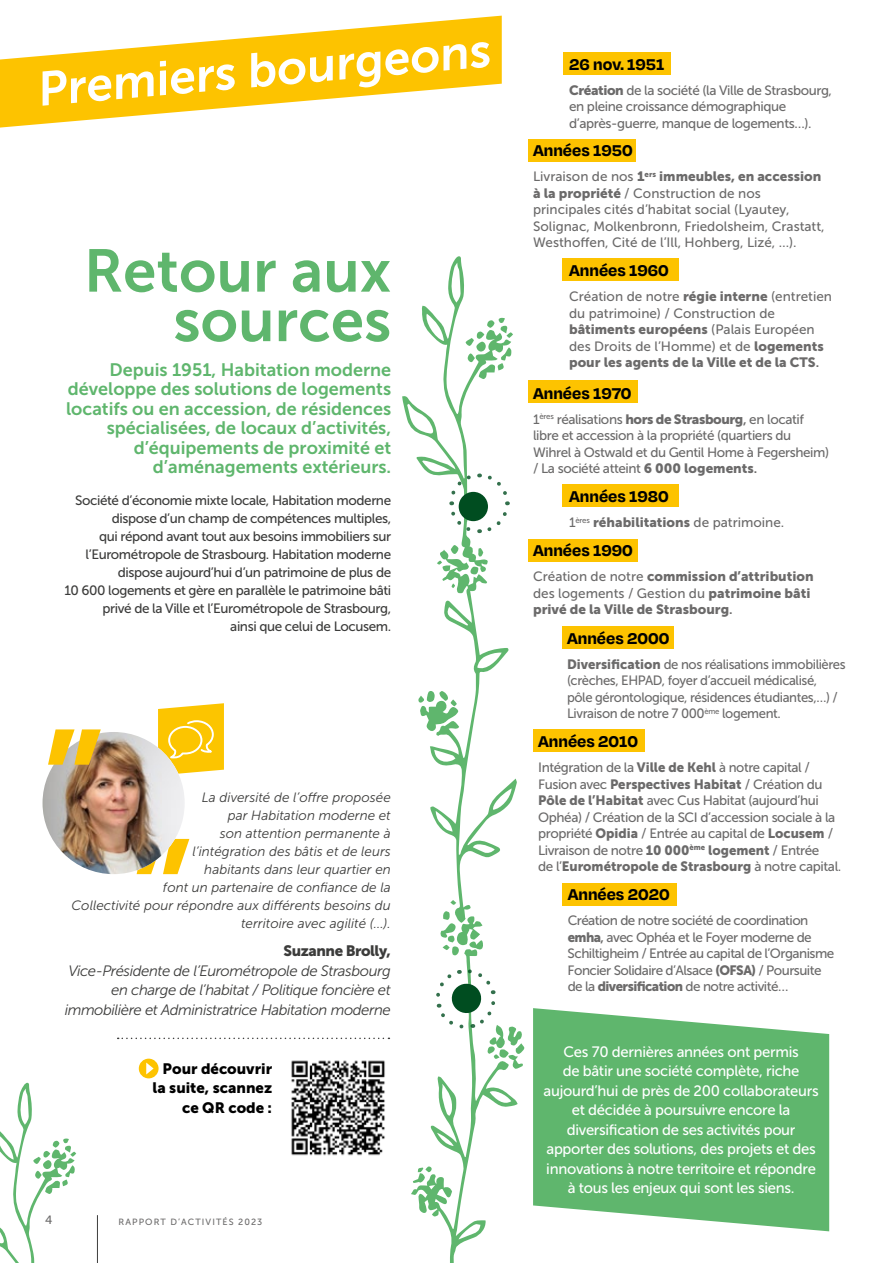
<style>
.page{position:relative;width:893px;height:1263px;background:#fff}
.page>*{position:absolute;margin:0;border:0;box-sizing:border-box;transform-origin:0 0}
.t1{font:60px/49.5px "Museo Sans 700";color:#5fb66d;text-align:right}
.t2{font:48px "Museo Sans 700";color:#fff}
.t3{font:18px/19.5px "Museo Sans 700";color:#5fb66d;text-align:right}
.t4{font:700 18px "Degular";color:#000}
.t5{font:15px/19.5px "Museo Sans 500";letter-spacing:-.02em;color:#fff;text-align:center}
.t6{font:italic 15px/19.5px "Museo Sans 300";letter-spacing:-.03em;color:#3c3c3b;text-align:right}
.t7{font:15px/19.5px "Museo Sans 900";color:#000;text-align:right}
.t8{font:15px "Museo Sans 900";letter-spacing:-.03em;color:#3c3c3b}
.t9{font:13.5px/16.5px "Museo Sans 500";letter-spacing:-.03em;color:#6b6a6a}
.t10{font:13.5px/18px "Museo Sans 500";letter-spacing:-.03em;color:#3c3c3b;text-align:right}
.t11{font:13.5px/16.5px "Museo Sans 500";color:#6b6a6a}
.t12{font:13.5px "Museo Sans 900";color:#6b6a6a}
.t13{font:italic 13.5px/18px "Museo Sans 300";color:#3c3c3b;text-align:right}
.t14{font:12px "Museo Sans 500";color:#6b6a6a}
.t15{font:9px "Museo Sans 500";letter-spacing:.12em;color:#6b6a6a}
.s1{font-family:"Museo Sans 900"}
.s2{font-family:"Museo Sans 500"}
.s3{font-family:"Museo Sans 700"}
</style>
<div class="page">
<hr style="left:97px;top:1215px;width:1px;height:48px;background:#3c3c3b">
<div style="left:563px;top:259px;width:116px;height:22px;background:#fdc300"></div>
<div style="left:528px;top:140px;width:108px;height:22px;background:#fdc300"></div>
<div style="left:563px;top:52px;width:107px;height:22px;background:#fdc300"></div>
<svg style="left:0;top:16px;width:502px;height:112px;fill:#fdc300"></svg>
<svg style="left:533px;top:1008px;width:296px;height:223px;background:#71be7e"></svg>
<div style="left:528px;top:380px;width:110px;height:23px;background:#fdc300"></div>
<div style="left:563px;top:485px;width:116px;height:22px;background:#fdc300"></div>
<div style="left:528px;top:539px;width:110px;height:22px;background:#fdc300"></div>
<svg style="left:158px;top:703px;width:66px;height:71px;background:#fccd25"></svg>
<svg style="left:137px;top:839px;width:52px;height:35px"></svg>
<img style="left:43px;top:732px;width:142px;height:142px;border-radius:71px">
<svg style="left:48px;top:729px;width:53px;height:36px;background:#eac246"></svg>
<svg style="left:402px;top:256px;width:123px;height:1007px"></svg>
<div style="left:563px;top:626px;width:111px;height:22px;background:#fdc300"></div>
<div style="left:533px;top:730px;width:111px;height:22px;background:#fdc300"></div>
<div style="left:563px;top:883px;width:114px;height:22px;background:#fdc300"></div>
<div style="left:139px;top:1059px;width:20px;height:19px;background:#fdc300;border-radius:50%"></div>
<svg style="left:146px;top:1062px;width:8px;height:12px"></svg>
<svg style="left:0;top:1082px;width:76px;height:181px"></svg>
<svg style="left:118px;top:1037px;width:271px;height:2px"></svg>
<img style="left:291px;top:1060px;width:94px;height:96px">
<h2 class="t2" style="left:34px;top:63px;width:456px;rotate:-5deg">Premiers bourgeons</h2>
<h1 class="t1" style="left:84px;top:246px;width:309px">Retour aux sources</h1>
<h3 class="t3" style="left:66px;top:360px;width:327px">Depuis 1951, Habitation moderne développe des solutions de logements locatifs ou en accession, de résidences spécialisées, de locaux d’activités, d’équipements de proximité et d’aménagements extérieurs.</h3>
<p class="t10" style="left:64px;top:491px;width:328px">Société d’économie mixte locale, Habitation moderne dispose d’un champ de compétences multiples,<br>qui répond avant tout aux besoins immobiliers sur l’Eurométropole de Strasbourg. Habitation moderne dispose aujourd’hui d’un patrimoine de plus de<br>10 600 logements et gère en parallèle le patrimoine bâti privé de la Ville et l’Eurométropole de Strasbourg,<br>ainsi que celui de Locusem.</p>
<p class="t13" style="left:72px;top:789px;width:321px">La diversité de l’offre proposée<br>par Habitation moderne et<br>son attention permanente à<br>l’intégration des bâtis et de leurs<br>habitants dans leur quartier en<br>font un partenaire de confiance de la<br>Collectivité pour répondre aux différents besoins du territoire avec agilité (...).</p>
<p class="t8" style="left:284px;top:943px;width:109px">Suzanne Brolly,</p>
<p class="t6" style="left:65px;top:961px;width:328px">Vice-Présidente de l’Eurométropole de Strasbourg en charge de l’habitat / Politique foncière et immobilière et Administratrice Habitation moderne</p>
<p class="t7" style="left:153px;top:1059px;width:121px">Pour découvrir la suite, scannez ce QR code :</p>
<p class="t14" style="left:45px;top:1213px;width:9px">4</p>
<p class="t15" style="left:119px;top:1217px;width:145px">RAPPORT D’ACTIVITÉS 2023</p>
<h3 class="t4" style="left:569px;top:53px;width:97px">26 nov. 1951</h3>
<p class="t9" style="left:569px;top:82px;width:264px"><span class="s1">Création</span> de la société (la Ville de Strasbourg, en pleine croissance démographique d’après-guerre, manque de logements…).</p>
<h3 class="t4" style="left:533px;top:139px;width:101px">Années 1950</h3>
<p class="t12" style="left:533px;top:169px;width:290px"><span class="s2">Livraison de nos</span> 1<sup>ers</sup> immeubles, en accession</p>
<p class="t11" style="left:533px;top:185px;width:293px"><span class="s1">à la propriété</span> / Construction de nos principales cités d’habitat social (Lyautey, Solignac, Molkenbronn, Friedolsheim, Crastatt, Westhoffen, Cité de l’Ill, Hohberg, Lizé, …).</p>
<h3 class="t4" style="left:569px;top:259px;width:101px">Années 1960</h3>
<p class="t11" style="left:569px;top:288px;width:264px">Création de notre <span class="s1">régie interne</span> (entretien du patrimoine) / Construction de</p>
<p class="t12" style="left:569px;top:322px;width:247px">bâtiments européens <span class="s2">(Palais Européen</span></p>
<p class="t11" style="left:569px;top:338px;width:256px">des Droits de l’Homme) et de <span class="s1">logements</span></p>
<p class="t12" style="left:569px;top:355px;width:252px">pour les agents de la Ville et de la CTS<span class="s3">.</span></p>
<h3 class="t4" style="left:533px;top:381px;width:100px">Années 1970</h3>
<p class="t9" style="left:533px;top:411px;width:298px">1<sup>ères</sup> réalisations <span class="s1">hors de Strasbourg</span><span class="s3">,</span> en locatif libre et accession à la propriété (quartiers du Wihrel à Ostwald et du Gentil Home à Fegersheim) / La société atteint <span class="s1">6 000 logements</span><span class="s3">.</span></p>
<h3 class="t4" style="left:569px;top:485px;width:101px">Années 1980</h3>
<p class="t12" style="left:569px;top:515px;width:217px"><span class="s2">1</span><sup>ères</sup> réhabilitations <span class="s2">de patrimoine.</span></p>
<h3 class="t4" style="left:533px;top:539px;width:101px">Années 1990</h3>
<p class="t12" style="left:533px;top:569px;width:282px"><span class="s2">Création de notre</span> commission d’attribution</p>
<p class="t11" style="left:533px;top:585px;width:279px">des logements / Gestion du <span class="s1">patrimoine bâti</span></p>
<p class="t12" style="left:533px;top:602px;width:201px">privé de la Ville de Strasbourg<span class="s3">.</span></p>
<h3 class="t4" style="left:567px;top:626px;width:104px">Années 2000</h3>
<p class="t9" style="left:567px;top:656px;width:280px"><span class="s1">Diversification</span> de nos réalisations immobilières (crèches, EHPAD, foyer d’accueil médicalisé, pôle gérontologique, résidences étudiantes,…) / Livraison de notre 7 000<sup>ème</sup> logement.</p>
<h3 class="t4" style="left:538px;top:730px;width:101px">Années 2010</h3>
<p class="t9" style="left:538px;top:759px;width:299px">Intégration de la <span class="s1">Ville de Kehl</span> à notre capital / Fusion avec <span class="s1">Perspectives Habitat</span> / Création du <span class="s1">Pôle de l’Habitat</span> avec Cus Habitat (aujourd’hui Ophéa) / Création de la SCI d’accession sociale à la propriété <span class="s1">Opidia</span> / Entrée au capital de <span class="s1">Locusem</span> / Livraison de notre <span class="s1">10 000</span><sup>ème</sup> <span class="s1">logement</span> / Entrée</p>
<p class="t12" style="left:538px;top:859px;width:305px"><span class="s2">de l’</span>Eurométropole de Strasbourg <span class="s2">à notre capital.</span></p>
<h3 class="t4" style="left:568px;top:883px;width:104px">Années 2020</h3>
<p class="t9" style="left:568px;top:913px;width:268px">Création de notre société de coordination <span class="s1">emha</span><span class="s3">,</span> avec Ophéa et le Foyer moderne de Schiltigheim / Entrée au capital de l’Organisme Foncier Solidaire d’Alsace <span class="s1">(OFSA)</span> / Poursuite de la <span class="s1">diversification</span> de notre activité…</p>
<p class="t5" style="left:544px;top:1042px;width:277px">Ces 70 dernières années ont permis<br>de bâtir une société complète, riche aujourd’hui de près de 200 collaborateurs et décidée à poursuivre encore la diversification de ses activités pour apporter des solutions, des projets et des innovations à notre territoire et répondre à tous les enjeux qui sont les siens.</p>
</div>
